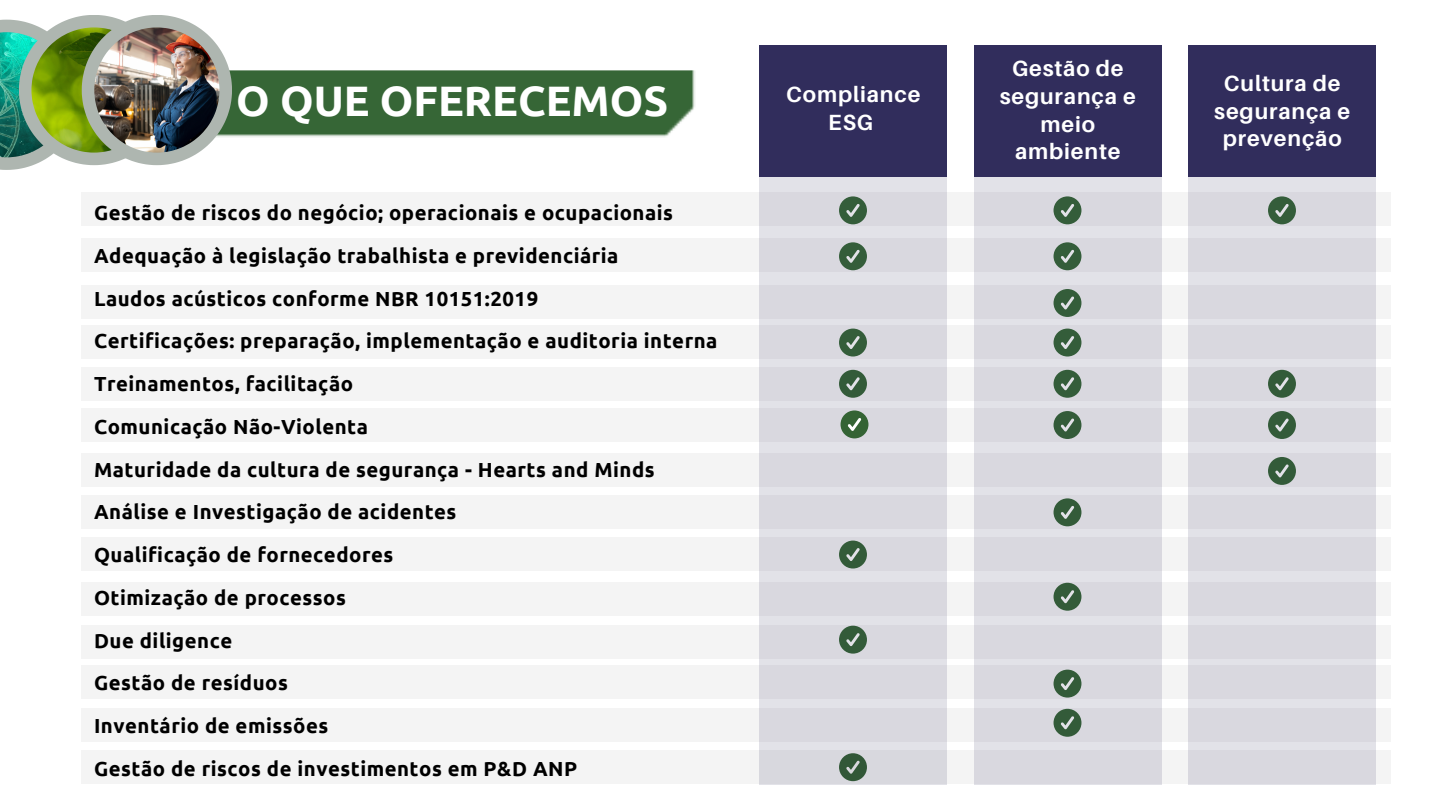
<style>
.page{position:relative;width:1440px;height:810px;background:#fff}
.page>*{position:absolute;margin:0;border:0;box-sizing:border-box;transform-origin:0 0}
.t1{font:700 42.6px "Ubuntu";color:#fff}
.t2{font:700 22px/27.8px "Aileron";letter-spacing:.04em;color:#fff;text-align:center}
.t3{font:700 20.3px "Ubuntu";letter-spacing:.025em;color:#000}
</style>
<div class="page">
<div style="left:974px;top:45px;width:188px;height:132px;background:#312d5c"></div>
<div style="left:1189px;top:45px;width:187px;height:132px;background:#312d5c"></div>
<div style="left:81px;top:193px;width:1309px;height:33px;background:#f4f4f4"></div>
<div style="left:81px;top:238px;width:1309px;height:34px;background:#f4f4f4"></div>
<div style="left:81px;top:285px;width:1309px;height:34px;background:#f4f4f4"></div>
<div style="left:81px;top:325px;width:1309px;height:33px;background:#f4f4f4"></div>
<div style="left:81px;top:367px;width:1309px;height:33px;background:#f4f4f4"></div>
<div style="left:81px;top:408px;width:1309px;height:34px;background:#f4f4f4"></div>
<div style="left:81px;top:453px;width:1309px;height:34px;background:#f4f4f4"></div>
<div style="left:81px;top:495px;width:1309px;height:34px;background:#f4f4f4"></div>
<div style="left:81px;top:537px;width:1309px;height:34px;background:#f4f4f4"></div>
<div style="left:81px;top:583px;width:1309px;height:33px;background:#f4f4f4"></div>
<div style="left:81px;top:625px;width:1309px;height:34px;background:#f4f4f4"></div>
<div style="left:81px;top:665px;width:1309px;height:34px;background:#f4f4f4"></div>
<div style="left:81px;top:708px;width:1309px;height:34px;background:#f4f4f4"></div>
<img style="left:232px;top:70px;width:463px;height:67px">
<div style="left:760px;top:45px;width:187px;height:132px;background:#312d5c"></div>
<div style="left:760px;top:176px;width:187px;height:609px;background:#d9d8df"></div>
<svg style="left:82px;top:750px;width:1309px;height:34px;fill:#f4f4f4"></svg>
<svg style="left:0;top:20px;width:33px;height:150px"></svg>
<img style="left:0;top:32px;width:19px;height:125px">
<svg style="left:19px;top:15px;width:213px;height:150px"></svg>
<img style="left:94px;top:27px;width:125px;height:125px">
<div style="left:1189px;top:176px;width:187px;height:609px;background:#d9d8df"></div>
<div style="left:974px;top:176px;width:188px;height:609px;background:#d9d8df"></div>
<div style="left:841px;top:410px;width:27px;height:28px;background:#346334;border-radius:50%"></div>
<svg style="left:848px;top:418px;width:13px;height:13px"></svg>
<p class="t1" style="left:236px;top:76px;width:433px">O QUE OFERECEMOS</p>
<p class="t3" style="left:94px;top:201px;width:581px">Gestão de riscos do negócio; operacionais e ocupacionais</p>
<p class="t3" style="left:94px;top:244px;width:526px">Adequação à legislação trabalhista e previdenciária</p>
<p class="t3" style="left:94px;top:287px;width:446px">Laudos acústicos conforme NBR 10151:2019</p>
<p class="t3" style="left:94px;top:329px;width:625px">Certificações: preparação, implementação e auditoria interna</p>
<p class="t3" style="left:94px;top:372px;width:261px">Treinamentos, facilitação</p>
<p class="t3" style="left:94px;top:415px;width:276px">Comunicação Não-Violenta</p>
<p class="t3" style="left:94px;top:458px;width:562px">Maturidade da cultura de segurança - Hearts and Minds</p>
<p class="t3" style="left:94px;top:500px;width:364px">Análise e Investigação de acidentes</p>
<p class="t3" style="left:94px;top:543px;width:301px">Qualificação de fornecedores</p>
<p class="t3" style="left:94px;top:586px;width:253px">Otimização de processos</p>
<p class="t3" style="left:94px;top:629px;width:140px">Due diligence</p>
<p class="t3" style="left:94px;top:671px;width:195px">Gestão de resíduos</p>
<p class="t3" style="left:94px;top:714px;width:236px">Inventário de emissões</p>
<p class="t3" style="left:94px;top:757px;width:485px">Gestão de riscos de investimentos em P&amp;D ANP</p>
<p class="t2" style="left:786px;top:80px;width:136px">Compliance<br>ESG</p>
<p class="t2" style="left:1000px;top:54px;width:138px">Gestão de segurança e meio ambiente</p>
<p class="t2" style="left:1214px;top:69px;width:138px">Cultura de segurança e prevenção</p>
</div>
